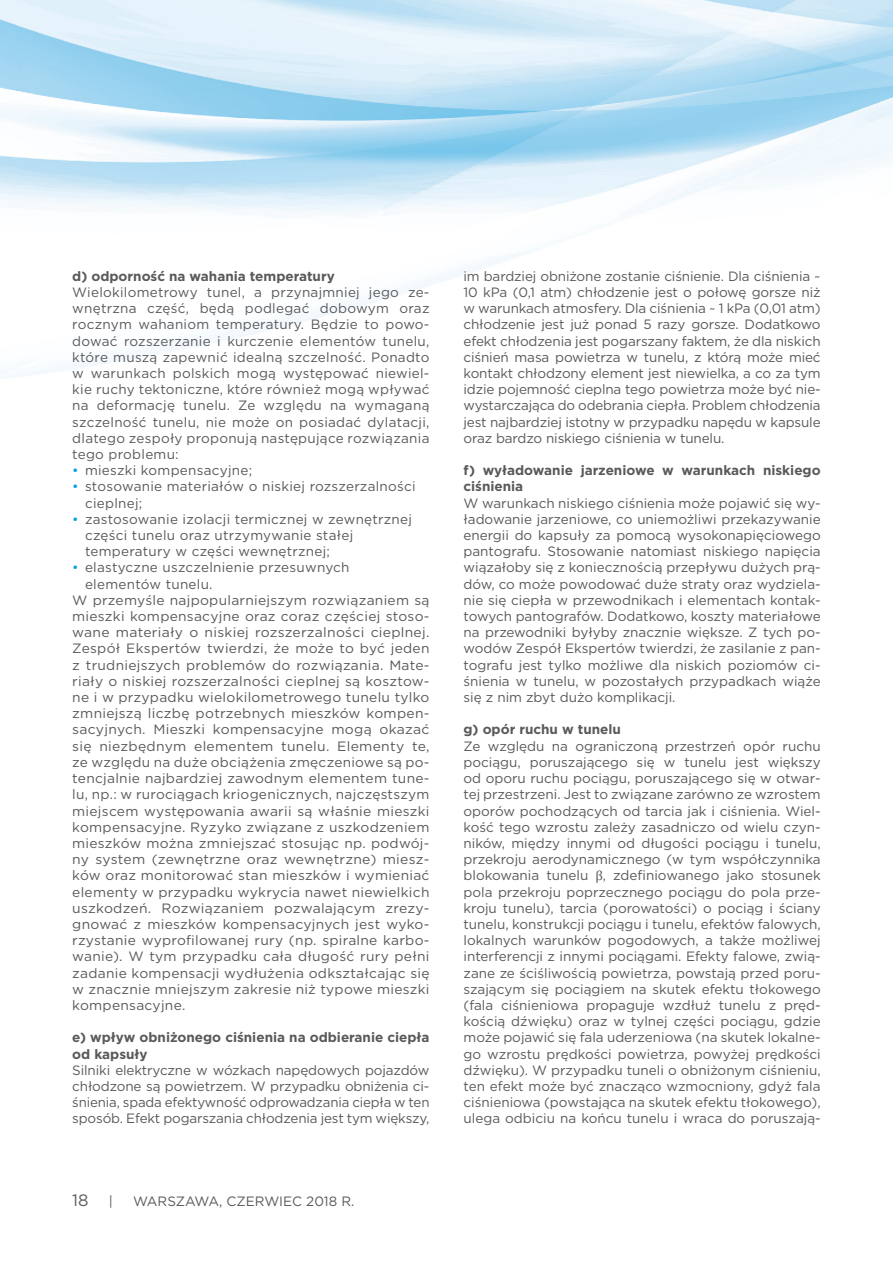
<style>
.page{position:relative;width:893px;height:1263px;background:#fff}
.page>*{position:absolute;margin:0;border:0;box-sizing:border-box;transform-origin:0 0}
.t1{font:16.5px "Gotham";color:#58595b}
.t2{font:13.5px/16.2px "Gotham";letter-spacing:.02em;color:#58595b;text-align:justify}
.t3{font:700 13.5px/16.2px "Gotham";color:#58595b}
.t4{font:13.5px "Gotham";color:#58595b}
.s1{color:#00a2e0}
.s2{font-family:"Cambria Math"}
</style>
<div class="page">
<p class="t3" style="left:72px;top:268px;width:264px">d) odporność na wahania temperatury</p>
<p class="t2" style="left:72px;top:284px;width:359px">Wielokilometrowy tunel, a przynajmniej jego ze&shy;wnętrzna część, będą podlegać dobowym oraz rocznym wahaniom temperatury. Będzie to powo&shy;dować rozszerzanie i kurczenie elementów tunelu, które muszą zapewnić idealną szczelność. Ponadto w warunkach polskich mogą występować niewiel&shy;kie ruchy tektoniczne, które również mogą wpływać na deformację tunelu. Ze względu na wymaganą szczelność tunelu, nie może on posiadać dylatacji, dlatego zespoły proponują następujące rozwiązania tego problemu:</p>
<p class="t2" style="left:72px;top:462px;width:181px"><span class="s1">•</span> mieszki kompensacyjne;</p>
<p class="t2" style="left:85px;top:478px;width:332px;text-indent:-13px"><span class="s1">•</span> stosowanie materiałów o niskiej rozszerzalności cieplnej;</p>
<p class="t2" style="left:85px;top:511px;width:328px;text-align:left;text-indent:-13px"><span class="s1">•</span> zastosowanie izolacji termicznej w zewnętrznej części tunelu oraz utrzymywanie stałej temperatury w części wewnętrznej;</p>
<p class="t2" style="left:72px;top:559px;width:279px"><span class="s1">•</span> elastyczne uszczelnienie przesuwnych</p>
<p class="t2" style="left:85px;top:575px;width:129px">elementów tunelu.</p>
<p class="t2" style="left:72px;top:592px;width:359px">W przemyśle najpopularniejszym rozwiązaniem są</p>
<p class="t2" style="left:72px;top:608px;width:359px">mieszki kompensacyjne oraz coraz częściej stoso-</p>
<p class="t2" style="left:72px;top:624px;width:359px">wane materiały o niskiej rozszerzalności cieplnej.</p>
<p class="t2" style="left:72px;top:640px;width:359px">Zespół Ekspertów twierdzi, że może to być jeden</p>
<p class="t2" style="left:72px;top:656px;width:359px">z trudniejszych problemów do rozwiązania. Mate-</p>
<p class="t2" style="left:72px;top:673px;width:359px">riały o niskiej rozszerzalności cieplnej są kosztow-</p>
<p class="t2" style="left:72px;top:689px;width:359px">ne i w przypadku wielokilometrowego tunelu tylko</p>
<p class="t2" style="left:72px;top:705px;width:359px">zmniejszą liczbę potrzebnych mieszków kompen-</p>
<p class="t2" style="left:72px;top:721px;width:359px">sacyjnych. Mieszki kompensacyjne mogą okazać</p>
<p class="t2" style="left:72px;top:737px;width:359px">się niezbędnym elementem tunelu. Elementy te,</p>
<p class="t2" style="left:72px;top:754px;width:359px">ze względu na duże obciążenia zmęczeniowe są po-</p>
<p class="t2" style="left:72px;top:770px;width:359px">tencjalnie najbardziej zawodnym elementem tune-</p>
<p class="t2" style="left:72px;top:786px;width:359px">lu, np.: w rurociągach kriogenicznych, najczęstszym</p>
<p class="t2" style="left:72px;top:802px;width:359px">miejscem występowania awarii są właśnie mieszki</p>
<p class="t2" style="left:72px;top:818px;width:359px">kompensacyjne. Ryzyko związane z uszkodzeniem</p>
<p class="t2" style="left:72px;top:835px;width:359px">mieszków można zmniejszać stosując np. podwój-</p>
<p class="t2" style="left:72px;top:851px;width:359px">ny system (zewnętrzne oraz wewnętrzne) miesz-</p>
<p class="t2" style="left:72px;top:867px;width:359px">ków oraz monitorować stan mieszków i wymieniać</p>
<p class="t2" style="left:72px;top:883px;width:359px">elementy w przypadku wykrycia nawet niewielkich</p>
<p class="t2" style="left:72px;top:899px;width:359px">uszkodzeń. Rozwiązaniem pozwalającym zrezy-</p>
<p class="t2" style="left:72px;top:916px;width:359px">gnować z mieszków kompensacyjnych jest wyko-</p>
<p class="t2" style="left:72px;top:932px;width:359px">rzystanie wyprofilowanej rury (np. spiralne karbo-</p>
<p class="t2" style="left:72px;top:948px;width:359px">wanie). W tym przypadku cała długość rury pełni</p>
<p class="t2" style="left:72px;top:964px;width:359px">zadanie kompensacji wydłużenia odkształcając się</p>
<p class="t2" style="left:72px;top:980px;width:359px">w znacznie mniejszym zakresie niż typowe mieszki</p>
<p class="t2" style="left:72px;top:997px;width:115px">kompensacyjne.</p>
<p class="t3" style="left:72px;top:1029px;width:359px">e) wpływ obniżonego ciśnienia na odbieranie ciepła od kapsuły</p>
<p class="t2" style="left:72px;top:1061px;width:359px">Silniki elektryczne w wózkach napędowych pojazdów chłodzone są powietrzem. W przypadku obniżenia ci&shy;śnienia, spada efektywność odprowadzania ciepła w ten sposób. Efekt pogarszania chłodzenia jest tym większy,</p>
<p class="t1" style="left:72px;top:1189px;width:18px">18</p>
<p class="t2" style="left:109px;top:1192px;width:6px">|</p>
<p class="t4" style="left:133px;top:1192px;width:223px">WARSZAWA, CZERWIEC 2018 R.</p>
<p class="t2" style="left:463px;top:268px;width:359px">im bardziej obniżone zostanie ciśnienie. Dla ciśnienia ~ 10 kPa (0,1 atm) chłodzenie jest o połowę gorsze niż w warunkach atmosfery. Dla ciśnienia ~ 1 kPa (0,01 atm) chłodzenie jest już ponad 5 razy gorsze. Dodatkowo efekt chłodzenia jest pogarszany faktem, że dla niskich ciśnień masa powietrza w tunelu, z którą może mieć kontakt chłodzony element jest niewielka, a co za tym idzie pojemność cieplna tego powietrza może być nie&shy;wystarczająca do odebrania ciepła. Problem chłodzenia jest najbardziej istotny w przypadku napędu w kapsule oraz bardzo niskiego ciśnienia w tunelu.</p>
<p class="t3" style="left:463px;top:462px;width:359px">f) wyładowanie jarzeniowe w warunkach niskiego ciśnienia</p>
<p class="t2" style="left:463px;top:494px;width:359px">W warunkach niskiego ciśnienia może pojawić się wy&shy;ładowanie jarzeniowe, co uniemożliwi przekazywanie energii do kapsuły za pomocą wysokonapięciowego pantografu. Stosowanie natomiast niskiego napięcia wiązałoby się z koniecznością przepływu dużych prą&shy;dów, co może powodować duże straty oraz wydziela&shy;nie się ciepła w przewodnikach i elementach kontak&shy;towych pantografów. Dodatkowo, koszty materiałowe na przewodniki byłyby znacznie większe. Z tych po&shy;wodów Zespół Ekspertów twierdzi, że zasilanie z pan&shy;tografu jest tylko możliwe dla niskich poziomów ci&shy;śnienia w tunelu, w pozostałych przypadkach wiąże się z nim zbyt dużo komplikacji.</p>
<p class="t3" style="left:463px;top:721px;width:159px">g) opór ruchu w tunelu</p>
<p class="t2" style="left:463px;top:737px;width:359px">Ze względu na ograniczoną przestrzeń opór ruchu pociągu, poruszającego się w tunelu jest większy od oporu ruchu pociągu, poruszającego się w otwar&shy;tej przestrzeni. Jest to związane zarówno ze wzrostem oporów pochodzących od tarcia jak i ciśnienia. Wiel&shy;kość tego wzrostu zależy zasadniczo od wielu czyn&shy;ników, między innymi od długości pociągu i tunelu, przekroju aerodynamicznego (w tym współczynnika blokowania tunelu <span class="s2">β</span>, zdefiniowanego jako stosunek pola przekroju poprzecznego pociągu do pola prze&shy;kroju tunelu), tarcia (porowatości) o pociąg i ściany tunelu, konstrukcji pociągu i tunelu, efektów falowych, lokalnych warunków pogodowych, a także możliwej interferencji z innymi pociągami. Efekty falowe, zwią&shy;zane ze ściśliwością powietrza, powstają przed poru&shy;szającym się pociągiem na skutek efektu tłokowego (fala ciśnieniowa propaguje wzdłuż tunelu z pręd&shy;kością dźwięku) oraz w tylnej części pociągu, gdzie może pojawić się fala uderzeniowa (na skutek lokalne&shy;go wzrostu prędkości powietrza, powyżej prędkości dźwięku). W przypadku tuneli o obniżonym ciśnieniu, ten efekt może być znacząco wzmocniony, gdyż fala ciśnieniowa (powstająca na skutek efektu tłokowego), ulega odbiciu na końcu tunelu i wraca do poruszają-</p>
</div>
